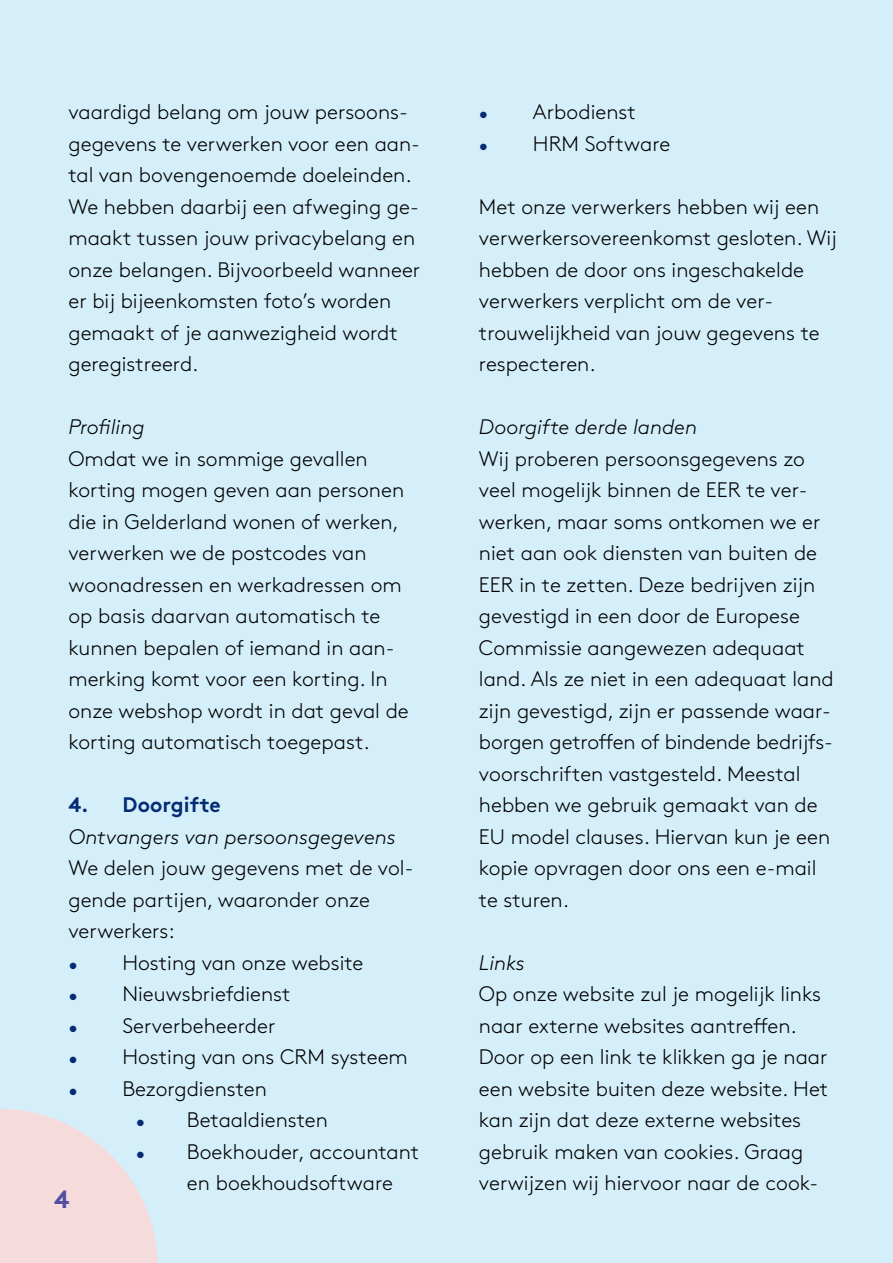
<style>
.page{position:relative;width:893px;height:1263px;background:#d4effa}
.page>*{position:absolute;margin:0;border:0;box-sizing:border-box;transform-origin:0 0}
.t1{font:700 25.05px "Brown";color:#524fa1}
.t2{font:300 21px/31.5px "Brown";color:#000}
.t3{font:italic 300 21px "Brown";color:#000}
.t4{font:700 21px "Brown";color:#052b73}
.s1{font-size:18px;color:#052b73}
</style>
<div class="page">
<svg style="left:0;top:1109px;width:158px;height:154px"></svg>
<p class="t2" style="left:68px;top:95px;width:353px">vaardigd belang om jouw persoons&shy;gegevens te verwerken voor een aan&shy;tal van bovengenoemde doeleinden.<br>We hebben daarbij een afweging ge&shy;maakt tussen jouw privacybelang en onze belangen. Bijvoorbeeld wanneer er bij bijeenkomsten foto’s worden gemaakt of je aanwezigheid wordt geregistreerd.</p>
<p class="t3" style="left:68px;top:411px;width:78px">Profiling</p>
<p class="t2" style="left:68px;top:441px;width:342px">Omdat we in sommige gevallen korting mogen geven aan personen die in Gelderland wonen of werken, verwerken we de postcodes van woonadressen en werkadressen om op basis daarvan automatisch te kunnen bepalen of iemand in aan&shy;merking komt voor een korting. In onze webshop wordt in dat geval de korting automatisch toegepast.</p>
<p class="t4" style="left:68px;top:788px;width:154px">4. Doorgifte</p>
<p class="t3" style="left:68px;top:821px;width:329px">Ontvangers van persoonsgegevens</p>
<p class="t2" style="left:68px;top:851px;width:347px">We delen jouw gegevens met de vol&shy;gende partijen, waaronder onze verwerkers:</p>
<p class="t2" style="left:68px;top:945px;width:297px"><span class="s1">•</span> Hosting van onze website</p>
<p class="t2" style="left:68px;top:977px;width:224px"><span class="s1">•</span> Nieuwsbriefdienst</p>
<p class="t2" style="left:68px;top:1008px;width:208px"><span class="s1">•</span> Serverbeheerder</p>
<p class="t2" style="left:68px;top:1040px;width:341px"><span class="s1">•</span> Hosting van ons CRM systeem</p>
<p class="t2" style="left:68px;top:1071px;width:200px"><span class="s1">•</span> Bezorgdiensten</p>
<p class="t2" style="left:136px;top:1103px;width:193px"><span class="s1">•</span> Betaaldiensten</p>
<p class="t2" style="left:187px;top:1134px;width:234px;text-indent:-51px"><span class="s1">•</span> Boekhouder, accountant en boekhoudsoftware</p>
<p class="t1" style="left:54px;top:1179px;width:17px">4</p>
<p class="t2" style="left:479px;top:95px;width:158px"><span class="s1">•</span> Arbodienst</p>
<p class="t2" style="left:479px;top:126px;width:193px"><span class="s1">•</span> HRM Software</p>
<p class="t2" style="left:479px;top:189px;width:359px">Met onze verwerkers hebben wij een verwerkersovereenkomst gesloten. Wij hebben de door ons ingeschakelde verwerkers verplicht om de ver&shy;trouwelijkheid van jouw gegevens te respecteren.</p>
<p class="t3" style="left:479px;top:411px;width:220px">Doorgifte derde landen</p>
<p class="t2" style="left:479px;top:441px;width:356px">Wij proberen persoonsgegevens zo veel mogelijk binnen de EER te ver&shy;werken, maar soms ontkomen we er niet aan ook diensten van buiten de EER in te zetten. Deze bedrijven zijn gevestigd in een door de Europese Commissie aangewezen adequaat land. Als ze niet in een adequaat land zijn gevestigd, zijn er passende waar&shy;borgen getroffen of bindende bedrijfs&shy;voorschriften vastgesteld. Meestal hebben we gebruik gemaakt van de EU model clauses. Hiervan kun je een kopie opvragen door ons een e-mail te sturen.</p>
<p class="t3" style="left:479px;top:947px;width:47px">Links</p>
<p class="t2" style="left:479px;top:977px;width:351px">Op onze website zul je mogelijk links naar externe websites aantreffen.<br>Door op een link te klikken ga je naar een website buiten deze website. Het kan zijn dat deze externe websites gebruik maken van cookies. Graag verwijzen wij hiervoor naar de cook-</p>
</div>
